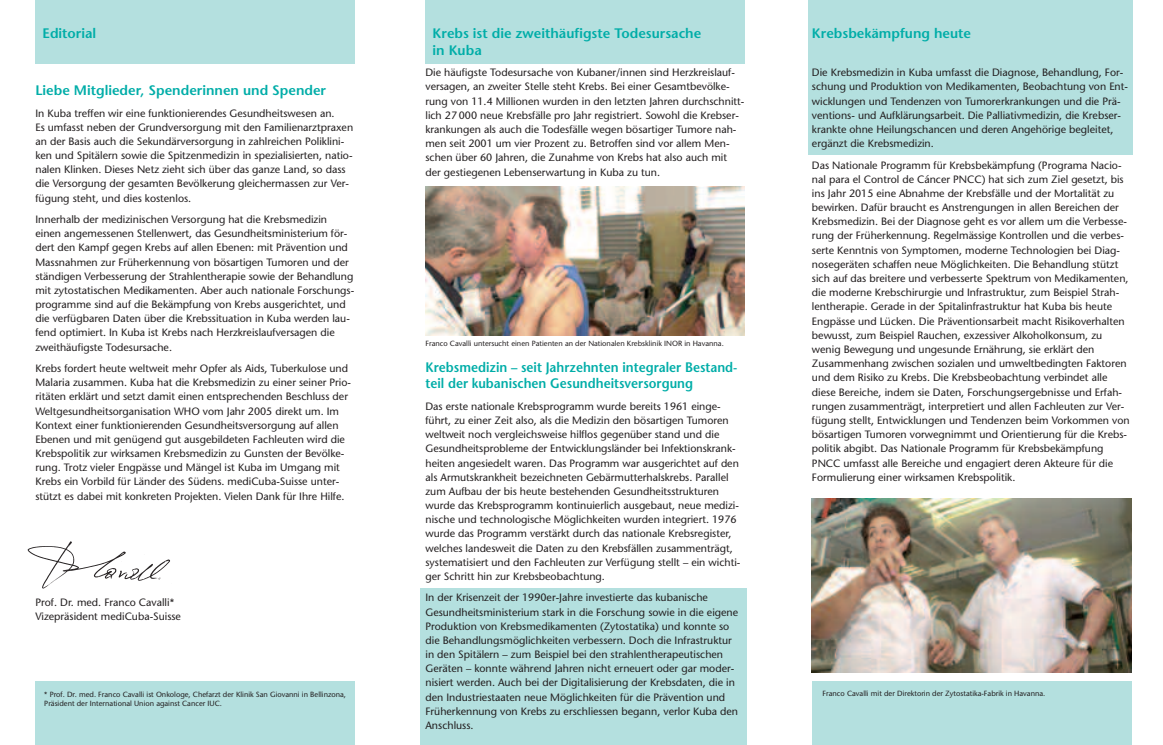
<style>
.page{position:relative;width:1163px;height:745px;background:#fff}
.page>*{position:absolute;margin:0;border:0;box-sizing:border-box;transform-origin:0 0}
.t1{font:600 13.75px/16.5px "Stone Sans";color:#00ada8}
.t2{font:600 13.75px/16.5px "Stone Sans";color:#00ada8;scale:.93 1}
.t3{font:10.62px/14.1px "Stone Sans";color:#231f20}
.t4{font:7.5px/9px "Stone Sans";color:#231f20}
</style>
<div class="page">
<div style="left:425px;top:0;width:319px;height:64px;background:#b4e0df"></div>
<div style="left:35px;top:0;width:319px;height:64px;background:#b4e0df"></div>
<div style="left:35px;top:680px;width:319px;height:64px;background:#b4e0df"></div>
<div style="left:420px;top:588px;width:326px;height:156px;background:#b4e0df"></div>
<div style="left:808px;top:0;width:324px;height:154px;background:#b4e0df"></div>
<div style="left:811px;top:680px;width:319px;height:64px;background:#b4e0df"></div>
<img style="left:811px;top:498px;width:319px;height:174px">
<img style="left:425px;top:186px;width:319px;height:149px">
<img style="left:27px;top:541px;width:143px;height:48px">
<p class="t1" style="left:432px;top:27px;width:270px">Krebs ist die zweithäufigste Todesursache in Kuba</p>
<p class="t3" style="left:425px;top:67px;width:320px">Die häufigste Todesursache von Kubaner/innen sind Herzkreislauf&shy;versagen, an zweiter Stelle steht Krebs. Bei einer Gesamtbevölke&shy;rung von 11.4 Millionen wurden in den letzten Jahren durchschnitt&shy;lich 27 000 neue Krebsfälle pro Jahr registriert. Sowohl die Krebser&shy;krankungen als auch die Todesfälle wegen bösartiger Tumore nah&shy;men seit 2001 um vier Prozent zu. Betroffen sind vor allem Men&shy;schen über 60 Jahren, die Zunahme von Krebs hat also auch mit der gestiegenen Lebenserwartung in Kuba zu tun.</p>
<p class="t1" style="left:43px;top:27px;width:55px">Editorial</p>
<p class="t1" style="left:811px;top:27px;width:161px">Krebsbekämpfung heute</p>
<p class="t3" style="left:811px;top:67px;width:317px">Die Krebsmedizin in Kuba umfasst die Diagnose, Behandlung, For&shy;schung und Produktion von Medikamenten, Beobachtung von Ent&shy;wicklungen und Tendenzen von Tumorerkrankungen und die Prä&shy;ventions- und Aufklärungsarbeit. Die Palliativmedizin, die Krebser&shy;krankte ohne Heilungschancen und deren Angehörige begleitet, ergänzt die Krebsmedizin.</p>
<p class="t3" style="left:811px;top:159px;width:319px">Das Nationale Programm für Krebsbekämpfung (Programa Nacio&shy;nal para el Control de Cáncer PNCC) hat sich zum Ziel gesetzt, bis ins Jahr 2015 eine Abnahme der Krebsfälle und der Mortalität zu bewirken. Dafür braucht es Anstrengungen in allen Bereichen der Krebsmedizin. Bei der Diagnose geht es vor allem um die Verbesse&shy;rung der Früherkennung. Regelmässige Kontrollen und die verbes&shy;serte Kenntnis von Symptomen, moderne Technologien bei Diag&shy;nosegeräten schaffen neue Möglichkeiten. Die Behandlung stützt sich auf das breitere und verbesserte Spektrum von Medikamenten, die moderne Krebschirurgie und Infrastruktur, zum Beispiel Strah&shy;lentherapie. Gerade in der Spitalinfrastruktur hat Kuba bis heute Engpässe und Lücken. Die Präventionsarbeit macht Risikoverhalten bewusst, zum Beispiel Rauchen, exzessiver Alkoholkonsum, zu wenig Bewegung und ungesunde Ernährung, sie erklärt den Zusammenhang zwischen sozialen und umweltbedingten Faktoren und dem Risiko zu Krebs. Die Krebsbeobachtung verbindet alle diese Bereiche, indem sie Daten, Forschungsergebnisse und Erfah&shy;rungen zusammenträgt, interpretiert und allen Fachleuten zur Ver&shy;fügung stellt, Entwicklungen und Tendenzen beim Vorkommen von bösartigen Tumoren vorwegnimmt und Orientierung für die Krebs&shy;politik abgibt. Das Nationale Programm für Krebsbekämpfung PNCC umfasst alle Bereiche und engagiert deren Akteure für die Formulierung einer wirksamen Krebspolitik.</p>
<p class="t1" style="left:35px;top:84px;width:292px">Liebe Mitglieder, Spenderinnen und Spender</p>
<p class="t3" style="left:35px;top:107px;width:319px">In Kuba treffen wir eine funktionierendes Gesundheitswesen an.<br>Es umfasst neben der Grundversorgung mit den Familienarztpraxen an der Basis auch die Sekundärversorgung in zahlreichen Poliklini&shy;ken und Spitälern sowie die Spitzenmedizin in spezialisierten, natio&shy;nalen Klinken. Dieses Netz zieht sich über das ganze Land, so dass die Versorgung der gesamten Bevölkerung gleichermassen zur Ver&shy;fügung steht, und dies kostenlos.</p>
<p class="t3" style="left:35px;top:213px;width:320px">Innerhalb der medizinischen Versorgung hat die Krebsmedizin einen angemessenen Stellenwert, das Gesundheitsministerium för&shy;dert den Kampf gegen Krebs auf allen Ebenen: mit Prävention und Massnahmen zur Früherkennung von bösartigen Tumoren und der ständigen Verbesserung der Strahlentherapie sowie der Behandlung mit zytostatischen Medikamenten. Aber auch nationale Forschungs&shy;programme sind auf die Bekämpfung von Krebs ausgerichtet, und die verfügbaren Daten über die Krebssituation in Kuba werden lau&shy;fend optimiert. In Kuba ist Krebs nach Herzkreislaufversagen die zweithäufigste Todesursache.</p>
<p class="t3" style="left:35px;top:362px;width:317px">Krebs fordert heute weltweit mehr Opfer als Aids, Tuberkulose und Malaria zusammen. Kuba hat die Krebsmedizin zu einer seiner Prio&shy;ritäten erklärt und setzt damit einen entsprechenden Beschluss der Weltgesundheitsorganisation WHO vom Jahr 2005 direkt um. Im Kontext einer funktionierenden Gesundheitsversorgung auf allen Ebenen und mit genügend gut ausgebildeten Fachleuten wird die Krebspolitik zur wirksamen Krebsmedizin zu Gunsten der Bevölke&shy;rung. Trotz vieler Engpässe und Mängel ist Kuba im Umgang mit Krebs ein Vorbild für Länder des Südens. mediCuba-Suisse unter&shy;stützt es dabei mit konkreten Projekten. Vielen Dank für Ihre Hilfe.</p>
<p class="t4" style="left:425px;top:340px;width:300px">Franco Cavalli untersucht einen Patienten an der Nationalen Krebsklinik INOR in Havanna.</p>
<p class="t2" style="left:425px;top:360px;width:337px">Krebsmedizin – seit Jahrzehnten integraler Bestand&shy;teil der kubanischen Gesundheitsversorgung</p>
<p class="t3" style="left:425px;top:400px;width:316px">Das erste nationale Krebsprogramm wurde bereits 1961 einge&shy;führt, zu einer Zeit also, als die Medizin den bösartigen Tumoren weltweit noch vergleichsweise hilflos gegenüber stand und die Gesundheitsprobleme der Entwicklungsländer bei Infektionskrank&shy;heiten angesiedelt waren. Das Programm war ausgerichtet auf den als Armutskrankheit bezeichneten Gebärmutterhalskrebs. Parallel zum Aufbau der bis heute bestehenden Gesundheitsstrukturen wurde das Krebsprogramm kontinuierlich ausgebaut, neue medizi&shy;nische und technologische Möglichkeiten wurden integriert. 1976 wurde das Programm verstärkt durch das nationale Krebsregister, welches landesweit die Daten zu den Krebsfällen zusammenträgt, systematisiert und den Fachleuten zur Verfügung stellt – ein wichti&shy;ger Schritt hin zur Krebsbeobachtung.</p>
<p class="t3" style="left:425px;top:591px;width:314px">In der Krisenzeit der 1990er-Jahre investierte das kubanische Gesundheitsministerium stark in die Forschung sowie in die eigene Produktion von Krebsmedikamenten (Zytostatika) und konnte so die Behandlungsmöglichkeiten verbessern. Doch die Infrastruktur in den Spitälern – zum Beispiel bei den strahlentherapeutischen Geräten – konnte während Jahren nicht erneuert oder gar moder&shy;nisiert werden. Auch bei der Digitalisierung der Krebsdaten, die in den Industriestaaten neue Möglichkeiten für die Prävention und Früherkennung von Krebs zu erschliessen begann, verlor Kuba den Anschluss.</p>
<p class="t3" style="left:35px;top:596px;width:147px">Prof. Dr. med. Franco Cavalli*<br>Vizepräsident mediCuba-Suisse</p>
<p class="t4" style="left:44px;top:690px;width:303px">* Prof. Dr. med. Franco Cavalli ist Onkologe, Chefarzt der Klinik San Giovanni in Bellinzona,<br>Präsident der International Union against Cancer IUC.</p>
<p class="t4" style="left:822px;top:689px;width:224px">Franco Cavalli mit der Direktorin der Zytostatika-Fabrik in Havanna.</p>
</div>
